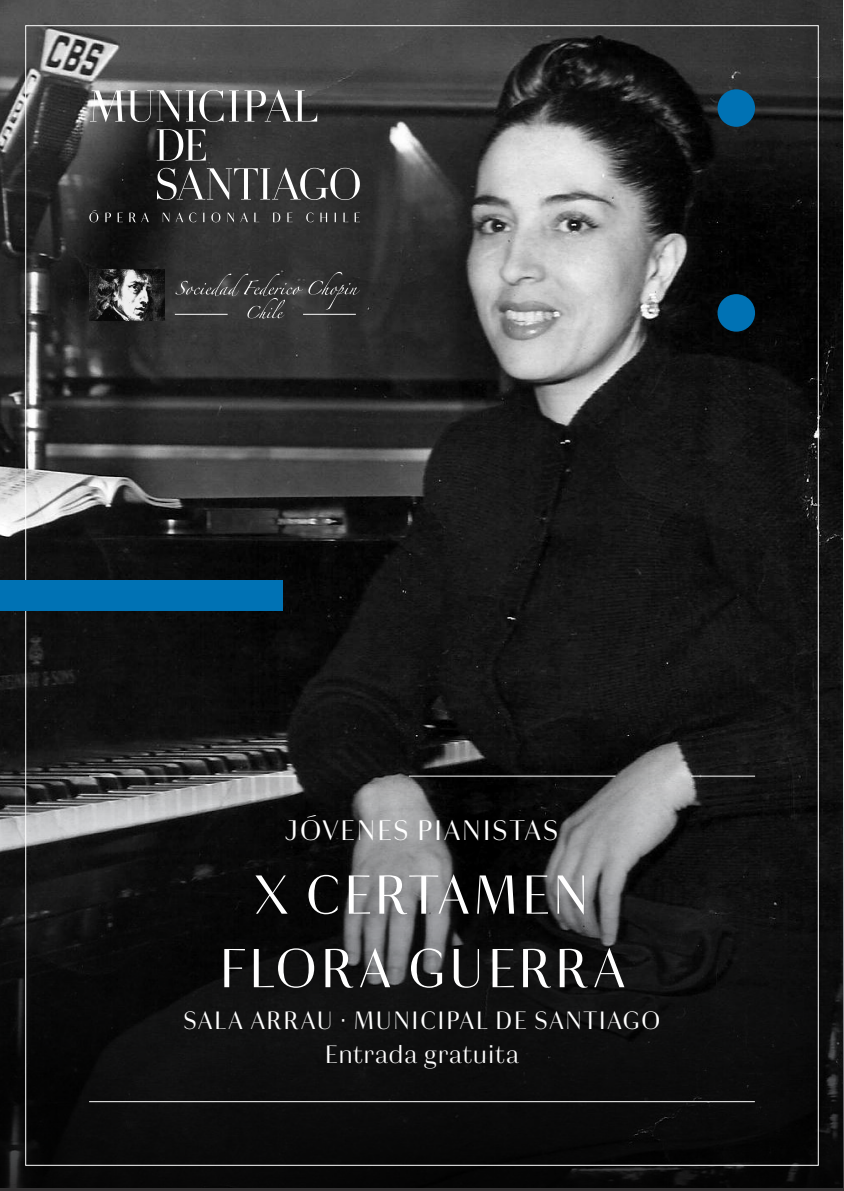
<style>
.page{position:relative;width:844px;height:1191px;background:#fff}
.page>*{position:absolute;margin:0;border:0;box-sizing:border-box;transform-origin:0 0}
.t1{font:61.25px "Municipal Sans";letter-spacing:.025em;color:#fff}
.t2{font:31.5px "Municipal Sans";letter-spacing:.035em;color:#fff}
.t3{font:28px "Municipal Sans";letter-spacing:.02em;color:#fff}
.t4{font:28px "Municipal Sans";letter-spacing:-.005em;color:#fff}
</style>
<div class="page">
<img style="left:0;top:0;width:841px;height:757px">
<svg style="left:0;top:757px;width:843px;height:434px;background:#1e1e1f"></svg>
<svg style="left:89px;top:210px;width:271px;height:12px;background:#3e3e3e"></svg>
<svg style="left:90px;top:90px;width:133px;height:32px"></svg>
<svg style="left:229px;top:89px;width:88px;height:33px"></svg>
<svg style="left:157px;top:129px;width:49px;height:32px"></svg>
<svg style="left:157px;top:167px;width:203px;height:33px;background:#585858"></svg>
<div style="left:0;top:580px;width:283px;height:30px;background:#0072b4"></div>
<div style="left:717px;top:294px;width:37px;height:38px;background:#0072b4;border-radius:50%"></div>
<div style="left:717px;top:89px;width:37px;height:38px;background:#0072b4;border-radius:50%"></div>
<hr style="left:89px;top:1101px;width:665px;height:1px;background:#fff">
<hr style="left:89px;top:775px;width:207px;height:1px;background:#fff">
<hr style="left:409px;top:775px;width:206px;height:1px;background:#fff">
<hr style="left:691px;top:775px;width:63px;height:1px;background:#fff">
<svg style="left:175px;top:272px;width:185px;height:46px;background:#404040"></svg>
<hr style="left:175px;top:314px;width:52px;height:1px;background:#fff">
<hr style="left:303px;top:314px;width:53px;height:1px;background:#fff">
<img style="left:89px;top:270px;width:76px;height:51px">
<p class="t2" style="left:285px;top:809px;width:274px">JÓVENES PIANISTAS</p>
<p class="t1" style="left:254px;top:854px;width:337px">X CERTAMEN</p>
<p class="t1" style="left:219px;top:927px;width:408px">FLORA GUERRA</p>
<p class="t3" style="left:183px;top:1002px;width:479px">SALA ARRAU · MUNICIPAL DE SANTIAGO</p>
<p class="t4" style="left:324px;top:1035px;width:196px">Entrada gratuita</p>
</div>
